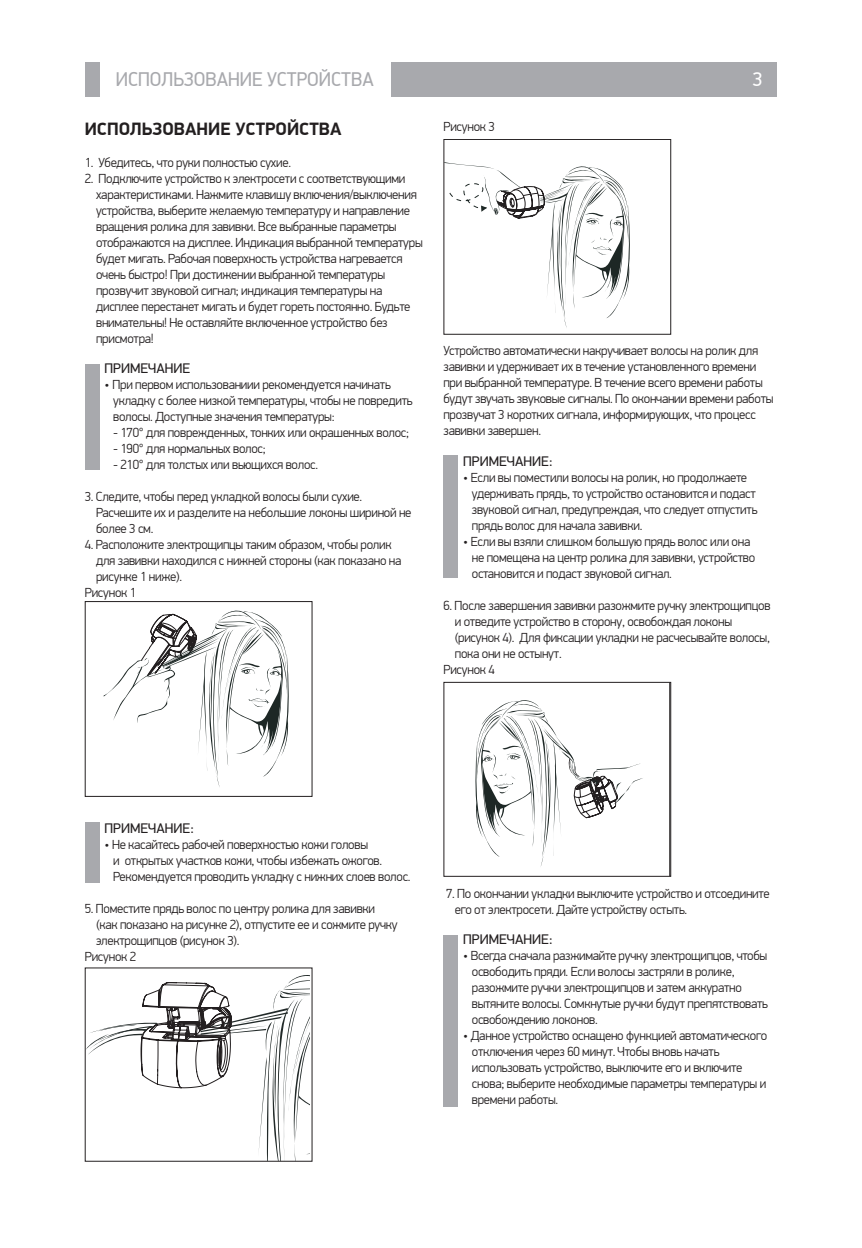
<style>
.page{position:relative;width:862px;height:1248px;background:#fff}
.page>*{position:absolute;margin:0;border:0;box-sizing:border-box;transform-origin:0 0}
.t1{font:20px "PF Din Display Pro";color:#a8a9ad;scale:.95 1}
.t2{font:20px "PF Din Display Pro";color:#fff}
.text{font:700 18px "PF Din Display Pro";color:#231f20}
.head_2{font:14px "PF Din Display Pro";color:#231f20}
.text-2{font:300 13.2px/16px "PF Din Display Pro";letter-spacing:-.02em;color:#231f20}
</style>
<div class="page">
<div style="left:85px;top:62px;width:14px;height:34px;background:#a8a9ad"></div>
<div style="left:391px;top:62px;width:386px;height:34px;background:#a8a9ad"></div>
<svg style="left:104px;top:610px;width:185px;height:177px"></svg>
<svg style="left:87px;top:975px;width:223px;height:184px"></svg>
<div style="left:443px;top:139px;width:228px;height:195px;border:1px solid #231f20"></div>
<svg style="left:444px;top:162px;width:186px;height:167px"></svg>
<div style="left:443px;top:682px;width:228px;height:194px;border:1px solid #231f20"></div>
<svg style="left:475px;top:700px;width:168px;height:167px"></svg>
<div style="left:85px;top:364px;width:14px;height:105px;background:#a8a9ad"></div>
<div style="left:85px;top:822px;width:14px;height:60px;background:#a8a9ad"></div>
<div style="left:443px;top:455px;width:15px;height:122px;background:#a8a9ad"></div>
<div style="left:443px;top:934px;width:15px;height:172px;background:#a8a9ad"></div>
<h1 class="t1" style="left:116px;top:67px;width:273px">ИСПОЛЬЗОВАНИЕ УСТРОЙСТВА</h1>
<p class="t2" style="left:753px;top:67px;width:11px">3</p>
<p class="text" style="left:85px;top:118px;width:258px">ИСПОЛЬЗОВАНИЕ УСТРОЙСТВА</p>
<p class="text-2" style="left:85px;top:155px;width:208px">1. Убедитесь, что руки полностью сухие.</p>
<p class="text-2" style="left:96px;top:171px;width:328px;text-indent:-11px">2. Подключите устройство к электросети с соответствующими характеристиками. Нажмите клавишу включения/выключения устройства, выберите желаемую температуру и направление вращения ролика для завивки. Все выбранные параметры отображаются на дисплее. Индикация выбранной температуры будет мигать. Рабочая поверхность устройства нагревается очень быстро! При достижении выбранной температуры прозвучит звуковой сигнал; индикация температуры на дисплее перестанет мигать и будет гореть постоянно. Будьте внимательны! Не оставляйте включенное устройство без присмотра!</p>
<p class="head_2" style="left:105px;top:360px;width:87px">ПРИМЕЧАНИЕ</p>
<p class="text-2" style="left:113px;top:377px;width:301px;text-indent:-9px">• При первом использованиии рекомендуется начинать укладку с более низкой температуры, чтобы не повредить волосы. Доступные значения температуры:</p>
<p class="text-2" style="left:113px;top:425px;width:297px">- 170° для поврежденных, тонких или окрашенных волос;</p>
<p class="text-2" style="left:113px;top:441px;width:154px">- 190° для нормальных волос;</p>
<p class="text-2" style="left:113px;top:457px;width:206px">- 210° для толстых или вьющихся волос.</p>
<p class="text-2" style="left:85px;top:489px;width:279px">3. Следите, чтобы перед укладкой волосы были сухие.</p>
<p class="text-2" style="left:96px;top:505px;width:317px">Расчешите их и разделите на небольшие локоны шириной не более 3 см.</p>
<p class="text-2" style="left:96px;top:537px;width:307px;text-indent:-11px">4. Расположите электрощипцы таким образом, чтобы ролик для завивки находился с нижней стороны (как показано на рисунке 1 ниже).</p>
<p class="text-2" style="left:85px;top:585px;width:53px">Рисунок 1</p>
<p class="text-2" style="left:443px;top:119px;width:53px">Рисунок 3</p>
<p class="text-2" style="left:443px;top:343px;width:331px">Устройство автоматически накручивает волосы на ролик для завивки и удерживает их в течение установленного времени при выбранной температуре. В течение всего времени работы будут звучать звуковые сигналы. По окончании времени работы прозвучат 3 коротких сигнала, информирующих, что процесс завивки завершен.</p>
<p class="head_2" style="left:463px;top:452px;width:91px">ПРИМЕЧАНИЕ:</p>
<p class="text-2" style="left:472px;top:469px;width:287px;text-indent:-9px">• Если вы поместили волосы на ролик, но продолжаете удерживать прядь, то устройство остановится и подаст звуковой сигнал, предупреждая, что следует отпустить прядь волос для начала завивки.</p>
<p class="text-2" style="left:472px;top:533px;width:285px;text-indent:-9px">• Если вы взяли слишком большую прядь волос или она не помещена на центр ролика для завивки, устройство остановится и подаст звуковой сигнал.</p>
<p class="text-2" style="left:455px;top:597px;width:317px;text-indent:-11px">6. После завершения завивки разожмите ручку электрощипцов и отведите устройство в сторону, освобождая локоны (рисунок 4). Для фиксации укладки не расчесывайте волосы, пока они не остынут.</p>
<p class="text-2" style="left:443px;top:661px;width:53px">Рисунок 4</p>
<p class="head_2" style="left:105px;top:820px;width:91px">ПРИМЕЧАНИЕ:</p>
<p class="text-2" style="left:113px;top:837px;width:299px;text-indent:-9px">• Не касайтесь рабочей поверхностью кожи головы<br>и открытых участков кожи, чтобы избежать ожогов.<br>Рекомендуется проводить укладку с нижних слоев волос.</p>
<p class="text-2" style="left:96px;top:901px;width:303px;text-indent:-11px">5. Поместите прядь волос по центру ролика для завивки (как показано на рисунке 2), отпустите ее и сожмите ручку электрощипцов (рисунок 3).</p>
<p class="text-2" style="left:85px;top:949px;width:53px">Рисунок 2</p>
<p class="text-2" style="left:455px;top:885px;width:316px;text-indent:-9px">7. По окончании укладки выключите устройство и отсоедините его от электросети. Дайте устройству остыть.</p>
<p class="head_2" style="left:463px;top:930px;width:91px">ПРИМЕЧАНИЕ:</p>
<p class="text-2" style="left:472px;top:947px;width:298px;text-indent:-9px">• Всегда сначала разжимайте ручку электрощипцов, чтобы освободить пряди. Если волосы застряли в ролике, разожмите ручки электрощипцов и затем аккуратно вытяните волосы. Сомкнутые ручки будут препятствовать освобождению локонов.</p>
<p class="text-2" style="left:472px;top:1027px;width:297px;text-indent:-9px">• Данное устройство оснащено функцией автоматического отключения через 60 минут. Чтобы вновь начать использовать устройство, выключите его и включите снова; выберите необходимые параметры температуры и времени работы.</p>
</div>
